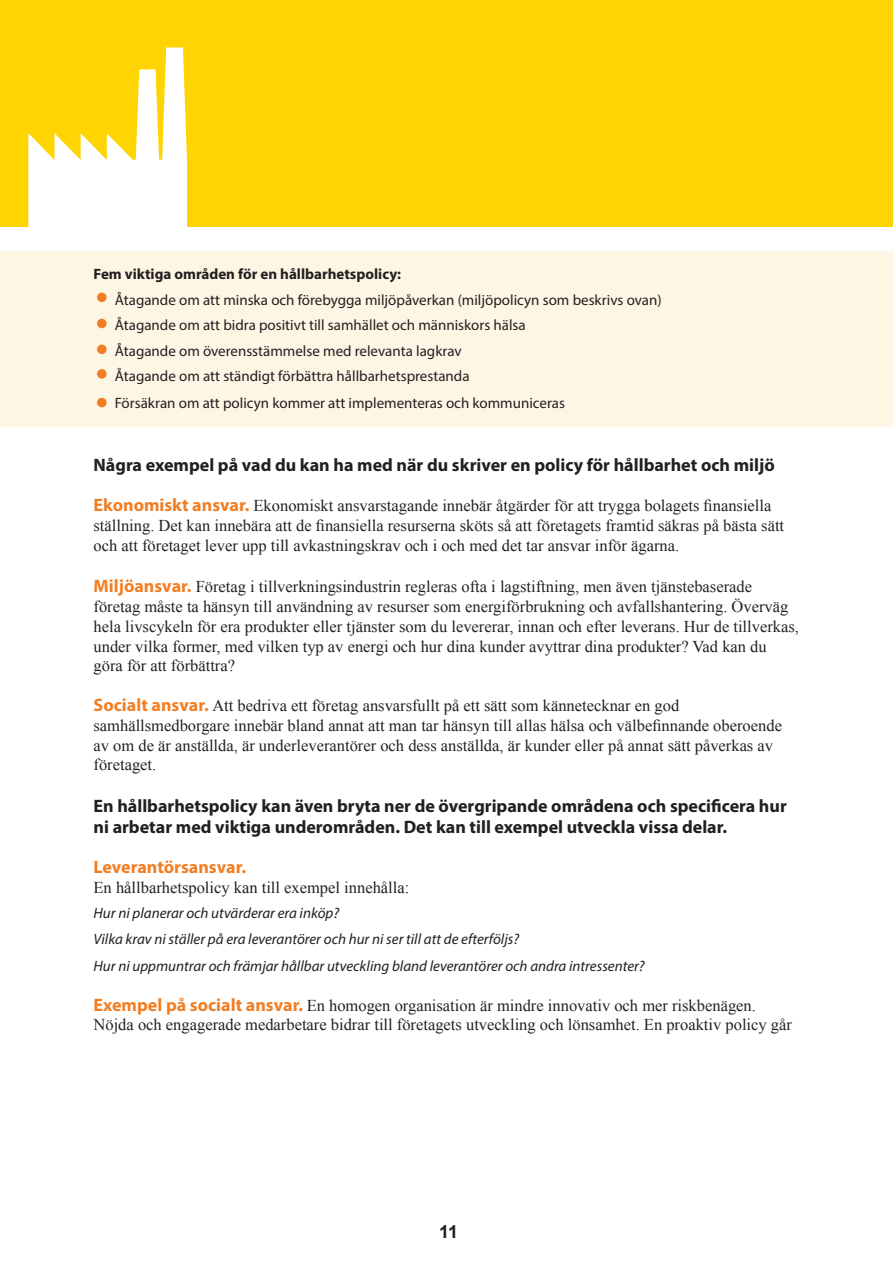
<style>
.page{position:relative;width:893px;height:1263px;background:#fff}
.page>*{position:absolute;margin:0;border:0;box-sizing:border-box;transform-origin:0 0}
.t1{font:700 18px/21.6px "Myriad Pro";color:#231f20}
.t2{font:700 18px "Myriad Pro";color:#f27e24}
.t3{font:700 18px "Arial";color:#231f20}
.t4{font:16.5px/19.8px "Times New Roman";color:#222}
.t5{font:15px "Myriad Pro";color:#231f20}
.t6{font:italic 15px "Myriad Pro";color:#231f20}
.t7{font:700 15px "Myriad Pro";color:#231f20}
.s1{font-family:"Myriad Pro";font-weight:700;font-size:18px;color:#f27e24}
</style>
<div class="page">
<div style="left:0;top:0;width:893px;height:226px;background:#fed503"></div>
<svg style="left:28px;top:47px;width:159px;height:180px"></svg>
<div style="left:0;top:251px;width:893px;height:175px;background:#fef6e5"></div>
<div style="left:97px;top:293px;width:10px;height:9px;background:#f27e24;border-radius:50%"></div>
<div style="left:97px;top:319px;width:10px;height:9px;background:#f27e24;border-radius:50%"></div>
<div style="left:97px;top:344px;width:10px;height:10px;background:#f27e24;border-radius:50%"></div>
<div style="left:97px;top:369px;width:10px;height:10px;background:#f27e24;border-radius:50%"></div>
<div style="left:97px;top:398px;width:10px;height:9px;background:#f27e24;border-radius:50%"></div>
<p class="t7" style="left:94px;top:264px;width:309px">Fem viktiga områden för en hållbarhetspolicy:</p>
<p class="t5" style="left:115px;top:290px;width:548px">Åtagande om att minska och förebygga miljöpåverkan (miljöpolicyn som beskrivs ovan)</p>
<p class="t5" style="left:115px;top:316px;width:412px">Åtagande om att bidra positivt till samhället och människors hälsa</p>
<p class="t5" style="left:115px;top:341px;width:348px">Åtagande om överensstämmelse med relevanta lagkrav</p>
<p class="t5" style="left:115px;top:367px;width:356px">Åtagande om att ständigt förbättra hållbarhetsprestanda</p>
<p class="t5" style="left:115px;top:394px;width:452px">Försäkran om att policyn kommer att implementeras och kommuniceras</p>
<p class="t1" style="left:94px;top:454px;width:683px">Några exempel på vad du kan ha med när du skriver en policy för hållbarhet och miljö</p>
<p class="t4" style="left:94px;top:495px;width:692px"><span class="s1">Ekonomiskt ansvar.</span> Ekonomiskt ansvarstagande innebär åtgärder för att trygga bolagets finansiella ställning. Det kan innebära att de finansiella resurserna sköts så att företagets framtid säkras på bästa sätt och att företaget lever upp till avkastningskrav och i och med det tar ansvar inför ägarna.</p>
<p class="t4" style="left:94px;top:576px;width:707px"><span class="s1">Miljöansvar.</span> Företag i tillverkningsindustrin regleras ofta i lagstiftning, men även tjänstebaserade företag måste ta hänsyn till användning av resurser som energiförbrukning och avfallshantering. Överväg hela livscykeln för era produkter eller tjänster som du levererar, innan och efter leverans. Hur de tillverkas, under vilka former, med vilken typ av energi och hur dina kunder avyttrar dina produkter? Vad kan du göra för att förbättra?</p>
<p class="t4" style="left:94px;top:695px;width:690px"><span class="s1">Socialt ansvar.</span> Att bedriva ett företag ansvarsfullt på ett sätt som kännetecknar en god samhällsmedborgare innebär bland annat att man tar hänsyn till allas hälsa och välbefinnande oberoende av om de är anställda, är underleverantörer och dess anställda, är kunder eller på annat sätt påverkas av företaget.</p>
<p class="t1" style="left:94px;top:794px;width:695px">En hållbarhetspolicy kan även bryta ner de övergripande områdena och specificera hur ni arbetar med viktiga underområden. Det kan till exempel utveckla vissa delar.</p>
<p class="t2" style="left:94px;top:855px;width:154px">Leverantörsansvar.</p>
<p class="t4" style="left:94px;top:877px;width:317px">En hållbarhetspolicy kan till exempel innehålla:</p>
<p class="t6" style="left:94px;top:904px;width:247px">Hur ni planerar och utvärderar era inköp?</p>
<p class="t6" style="left:94px;top:929px;width:427px">Vilka krav ni ställer på era leverantörer och hur ni ser till att de efterföljs?</p>
<p class="t6" style="left:94px;top:957px;width:553px">Hur ni uppmuntrar och främjar hållbar utveckling bland leverantörer och andra intressenter?</p>
<p class="t4" style="left:94px;top:995px;width:700px"><span class="s1">Exempel på socialt ansvar.</span> En homogen organisation är mindre innovativ och mer riskbenägen.<br>Nöjda och engagerade medarbetare bidrar till företagets utveckling och lönsamhet. En proaktiv policy går</p>
<p class="t3" style="left:439px;top:1219px;width:21px">11</p>
</div>
